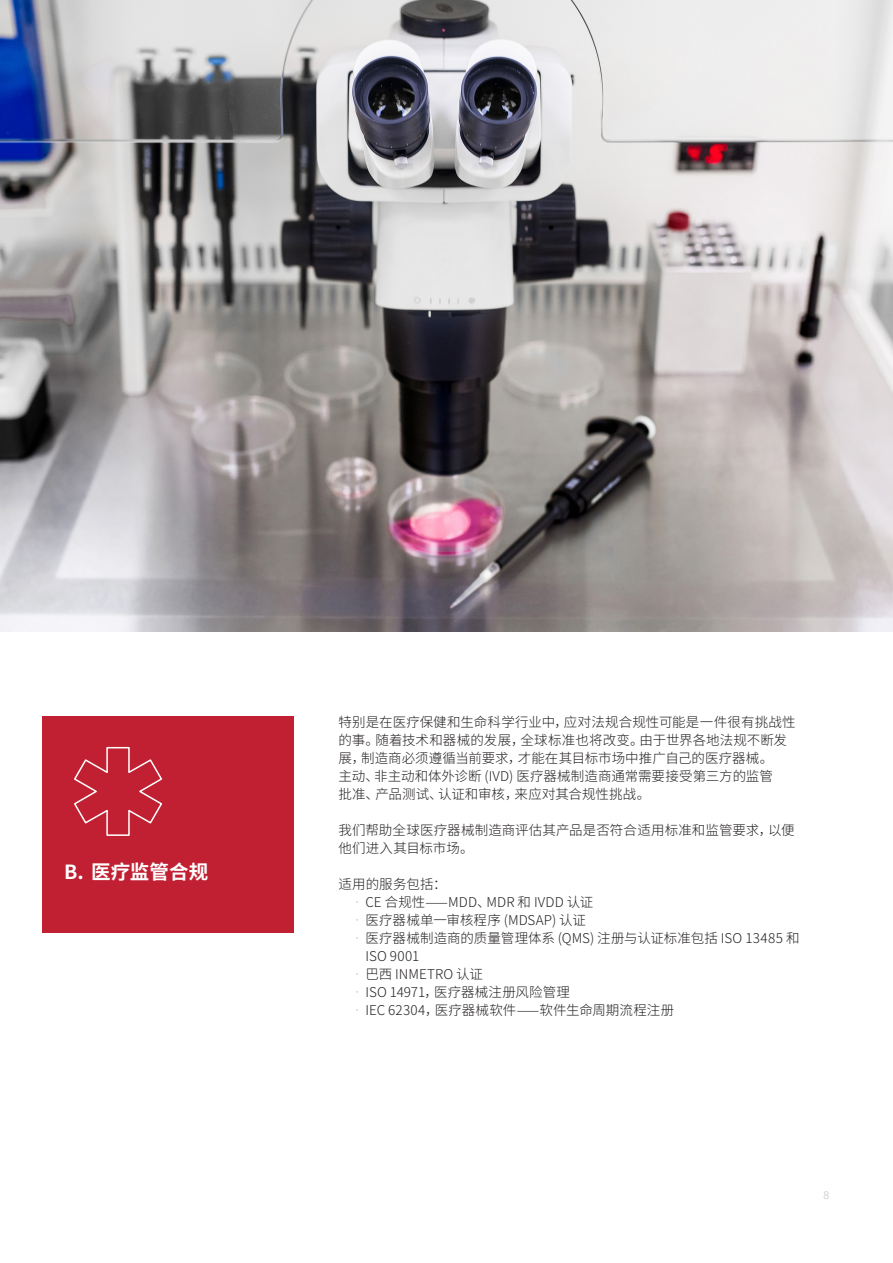
<style>
.page{position:relative;width:893px;height:1263px;background:#fff}
.page>*{position:absolute;margin:0;border:0;box-sizing:border-box;transform-origin:0 0}
.t1{font:700 19.5px "Noto Sans CJ Ksc";letter-spacing:.005em;color:#fff}
.Body_Copy{font:300 13.5px/18px "Noto Sans CJ Ksc";letter-spacing:.005em;color:#231f20}
.Page_Number_Right{font:300 10.5px "Noto Sans CJ Ksc";color:#bcbec0}
.s1{color:#bcbec0}
</style>
<div class="page">
<div style="left:42px;top:716px;width:252px;height:216px;background:#c02032"></div>
<svg style="left:74px;top:747px;width:88px;height:89px"></svg>
<img style="left:0;top:0;width:893px;height:631px">
<p class="t1" style="left:64px;top:860px;width:146px">B. 医疗监管合规</p>
<p class="Body_Copy" style="left:338px;top:713px;width:459px">特别是在医疗保健和生命科学行业中，应对法规合规性可能是一件很有挑战性的事。随着技术和器械的发展，全球标准也将改变。由于世界各地法规不断发展，制造商必须遵循当前要求，才能在其目标市场中推广自己的医疗器械。</p>
<p class="Body_Copy" style="left:338px;top:767px;width:436px">主动、非主动和体外诊断 (IVD) 医疗器械制造商通常需要接受第三方的监管批准、产品测试、认证和审核，来应对其合规性挑战。</p>
<p class="Body_Copy" style="left:338px;top:821px;width:458px">我们帮助全球医疗器械制造商评估其产品是否符合适用标准和监管要求，以便他们进入其目标市场。</p>
<p class="Body_Copy" style="left:338px;top:875px;width:110px">适用的服务包括：</p>
<p class="Body_Copy" style="left:350px;top:893px;width:244px"><span class="s1">•</span>CE 合规性——MDD、MDR 和 IVDD 认证</p>
<p class="Body_Copy" style="left:350px;top:911px;width:237px"><span class="s1">•</span>医疗器械单一审核程序 (MDSAP) 认证</p>
<p class="Body_Copy" style="left:365px;top:929px;width:436px;text-indent:-15px"><span class="s1">•</span>医疗器械制造商的质量管理体系 (QMS) 注册与认证标准包括 ISO 13485 和<br>ISO 9001</p>
<p class="Body_Copy" style="left:350px;top:965px;width:134px"><span class="s1">•</span>巴西 INMETRO 认证</p>
<p class="Body_Copy" style="left:350px;top:983px;width:221px"><span class="s1">•</span>ISO 14971，医疗器械注册风险管理</p>
<p class="Body_Copy" style="left:350px;top:1001px;width:325px"><span class="s1">•</span>IEC 62304，医疗器械软件——软件生命周期流程注册</p>
<p class="Page_Number_Right" style="left:823px;top:1189px;width:7px">8</p>
</div>
